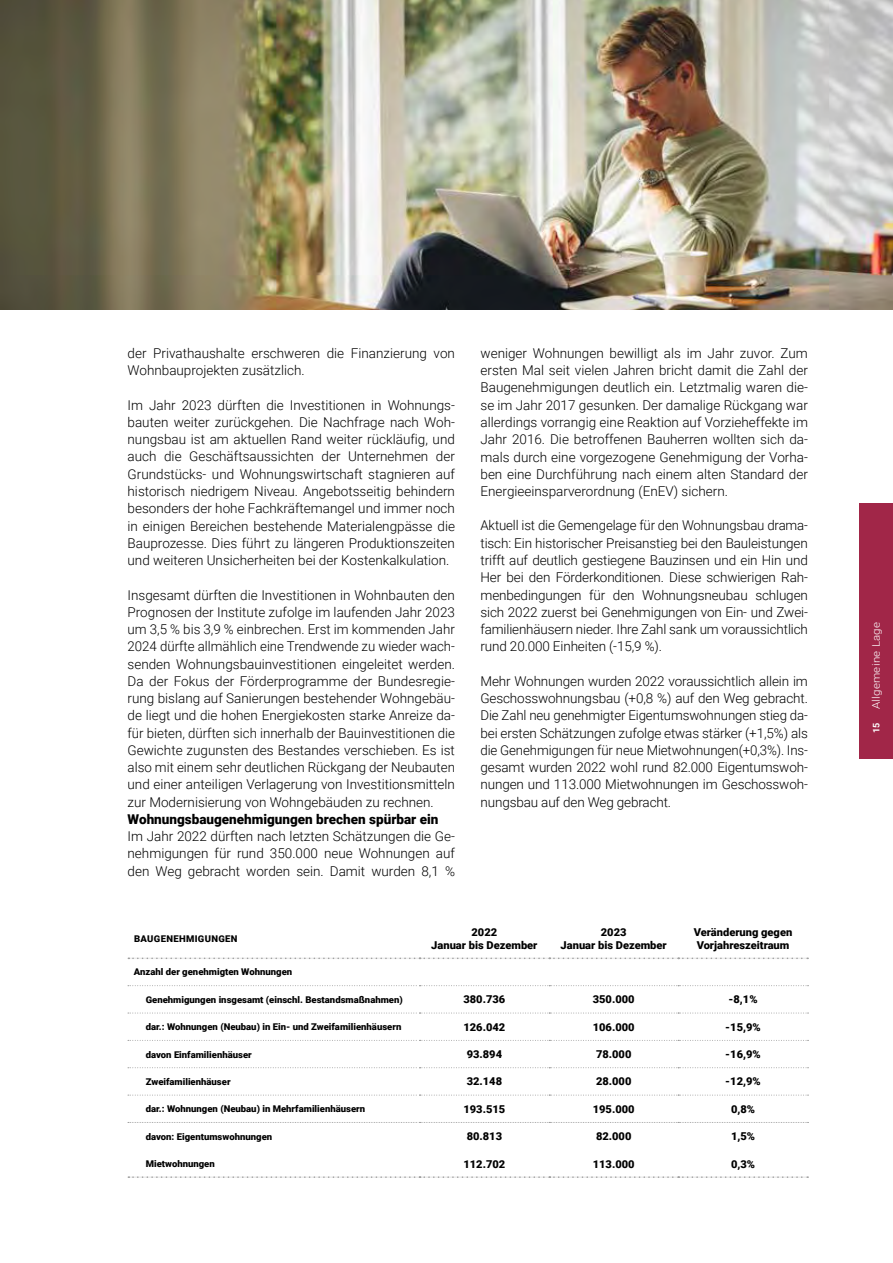
<style>
.page{position:relative;width:893px;height:1263px;background:#fff}
.page>*{position:absolute;margin:0;border:0;box-sizing:border-box;transform-origin:0 0}
.t1{font:300 13.5px/17.2px "Roboto";color:#000;text-align:justify}
.t2{font:900 13.5px "Roboto";color:#000}
.t3{font:900 10.8px/13px "Roboto";color:#000;text-align:center}
.t4{font:300 10.5px "Roboto";letter-spacing:.025em;color:#fff;scale:1.1 1}
.t5{font:900 9.3px "Roboto";color:#000}
.t6{font:900 9.3px "Roboto";letter-spacing:.035em;color:#000}
.s1{font-weight:700;font-size:9px}
</style>
<div class="page">
<img style="left:0;top:0;width:893px;height:309px">
<svg style="left:128px;top:985px;width:680px;height:1px"></svg>
<svg style="left:128px;top:1013px;width:680px;height:1px"></svg>
<svg style="left:128px;top:1040px;width:680px;height:1px"></svg>
<svg style="left:128px;top:1067px;width:680px;height:1px"></svg>
<svg style="left:128px;top:1095px;width:680px;height:1px"></svg>
<svg style="left:128px;top:957px;width:680px;height:2px"></svg>
<svg style="left:128px;top:1122px;width:680px;height:1px"></svg>
<svg style="left:128px;top:1176px;width:680px;height:2px"></svg>
<div style="left:859px;top:504px;width:34px;height:255px;background:#a12648"></div>
<p class="t1" style="left:128px;top:344px;width:329px">der Privathaushalte erschweren die Finanzierung von<br>Wohnbauprojekten zusätzlich.</p>
<p class="t1" style="left:128px;top:396px;width:329px">Im Jahr 2023 dürften die Investitionen in Wohnungs&shy;bauten weiter zurückgehen. Die Nachfrage nach Woh&shy;nungsbau ist am aktuellen Rand weiter rückläufig, und auch die Geschäftsaussichten der Unternehmen der Grundstücks- und Wohnungswirtschaft stagnieren auf historisch niedrigem Niveau. Angebotsseitig behindern besonders der hohe Fachkräftemangel und immer noch in einigen Bereichen bestehende Materialengpässe die Bauprozesse. Dies führt zu längeren Produktionszeiten und weiteren Unsicherheiten bei der Kostenkalkulation.</p>
<p class="t1" style="left:128px;top:586px;width:329px">Insgesamt dürften die Investitionen in Wohnbauten den Prognosen der Institute zufolge im laufenden Jahr 2023 um 3,5 % bis 3,9 % einbrechen. Erst im kommenden Jahr 2024 dürfte allmählich eine Trendwende zu wieder wach&shy;senden Wohnungsbauinvestitionen eingeleitet werden.<br>Da der Fokus der Förderprogramme der Bundesregie&shy;rung bislang auf Sanierungen bestehender Wohngebäu&shy;de liegt und die hohen Energiekosten starke Anreize da&shy;für bieten, dürften sich innerhalb der Bauinvestitionen die Gewichte zugunsten des Bestandes verschieben. Es ist also mit einem sehr deutlichen Rückgang der Neubauten und einer anteiligen Verlagerung von Investitionsmitteln zur Modernisierung von Wohngebäuden zu rechnen.</p>
<p class="t2" style="left:128px;top:809px;width:312px">Wohnungsbaugenehmigungen brechen spürbar ein</p>
<p class="t1" style="left:128px;top:827px;width:329px">Im Jahr 2022 dürften nach letzten Schätzungen die Ge&shy;nehmigungen für rund 350.000 neue Wohnungen auf den Weg gebracht worden sein. Damit wurden 8,1 %</p>
<p class="t1" style="left:480px;top:344px;width:329px">weniger Wohnungen bewilligt als im Jahr zuvor. Zum ersten Mal seit vielen Jahren bricht damit die Zahl der Baugenehmigungen deutlich ein. Letztmalig waren die&shy;se im Jahr 2017 gesunken. Der damalige Rückgang war allerdings vorrangig eine Reaktion auf Vorzieheffekte im Jahr 2016. Die betroffenen Bauherren wollten sich da&shy;mals durch eine vorgezogene Genehmigung der Vorha&shy;ben eine Durchführung nach einem alten Standard der Energieeinsparverordnung (EnEV) sichern.</p>
<p class="t1" style="left:480px;top:516px;width:329px">Aktuell ist die Gemengelage für den Wohnungsbau drama&shy;tisch: Ein historischer Preisanstieg bei den Bauleistungen trifft auf deutlich gestiegene Bauzinsen und ein Hin und Her bei den Förderkonditionen. Diese schwierigen Rah&shy;menbedingungen für den Wohnungsneubau schlugen sich 2022 zuerst bei Genehmigungen von Ein- und Zwei&shy;familienhäusern nieder. Ihre Zahl sank um voraussichtlich rund 20.000 Einheiten (-15,9 %).</p>
<p class="t1" style="left:480px;top:672px;width:329px">Mehr Wohnungen wurden 2022 voraussichtlich allein im Geschosswohnungsbau (+0,8 %) auf den Weg gebracht.<br>Die Zahl neu genehmigter Eigentumswohnungen stieg da&shy;bei ersten Schätzungen zufolge etwas stärker (+1,5%) als die Genehmigungen für neue Mietwohnungen(+0,3%). Ins&shy;gesamt wurden 2022 wohl rund 82.000 Eigentumswoh&shy;nungen und 113.000 Mietwohnungen im Geschosswoh&shy;nungsbau auf den Weg gebracht.</p>
<p class="t6" style="left:134px;top:932px;width:105px">BAUGENEHMIGUNGEN</p>
<p class="t3" style="left:431px;top:926px;width:108px">2022<br>Januar bis Dezember</p>
<p class="t3" style="left:561px;top:926px;width:108px">2023<br>Januar bis Dezember</p>
<p class="t3" style="left:694px;top:926px;width:100px;text-align:left">Veränderung gegen<br>Vorjahreszeitraum</p>
<p class="t5" style="left:134px;top:966px;width:160px">Anzahl der genehmigten Wohnungen</p>
<p class="t5" style="left:146px;top:993px;width:259px">Genehmigungen insgesamt (einschl. Bestandsmaßnahmen)</p>
<p class="t3" style="left:463px;top:993px;width:43px">380.736</p>
<p class="t3" style="left:593px;top:993px;width:43px">350.000</p>
<p class="t3" style="left:728px;top:993px;width:31px">-8,1%</p>
<p class="t5" style="left:146px;top:1020px;width:257px">dar.: Wohnungen (Neubau) in Ein- und Zweifamilienhäusern</p>
<p class="t3" style="left:463px;top:1020px;width:43px">126.042</p>
<p class="t3" style="left:593px;top:1020px;width:43px">106.000</p>
<p class="t3" style="left:725px;top:1020px;width:37px">-15,9%</p>
<p class="t5" style="left:146px;top:1048px;width:108px">davon Einfamilienhäuser</p>
<p class="t3" style="left:467px;top:1047px;width:37px">93.894</p>
<p class="t3" style="left:596px;top:1047px;width:37px">78.000</p>
<p class="t3" style="left:725px;top:1047px;width:37px">-16,9%</p>
<p class="t5" style="left:146px;top:1075px;width:86px">Zweifamilienhäuser</p>
<p class="t3" style="left:467px;top:1075px;width:37px">32.148</p>
<p class="t3" style="left:596px;top:1075px;width:37px">28.000</p>
<p class="t3" style="left:725px;top:1075px;width:37px">-12,9%</p>
<p class="t5" style="left:146px;top:1102px;width:221px">dar.: Wohnungen (Neubau) in Mehrfamilienhäusern</p>
<p class="t3" style="left:463px;top:1102px;width:43px">193.515</p>
<p class="t3" style="left:593px;top:1102px;width:43px">195.000</p>
<p class="t3" style="left:731px;top:1102px;width:26px">0,8%</p>
<p class="t5" style="left:146px;top:1130px;width:128px">davon: Eigentumswohnungen</p>
<p class="t3" style="left:467px;top:1129px;width:37px">80.813</p>
<p class="t3" style="left:596px;top:1129px;width:37px">82.000</p>
<p class="t3" style="left:731px;top:1129px;width:26px">1,5%</p>
<p class="t5" style="left:146px;top:1157px;width:71px">Mietwohnungen</p>
<p class="t3" style="left:463px;top:1157px;width:43px">112.702</p>
<p class="t3" style="left:593px;top:1157px;width:43px">113.000</p>
<p class="t3" style="left:731px;top:1157px;width:26px">0,3%</p>
<p class="t4" style="left:869px;top:733px;width:102px;rotate:-90deg"><span class="s1">15</span> Allgemeine Lage</p>
</div>
